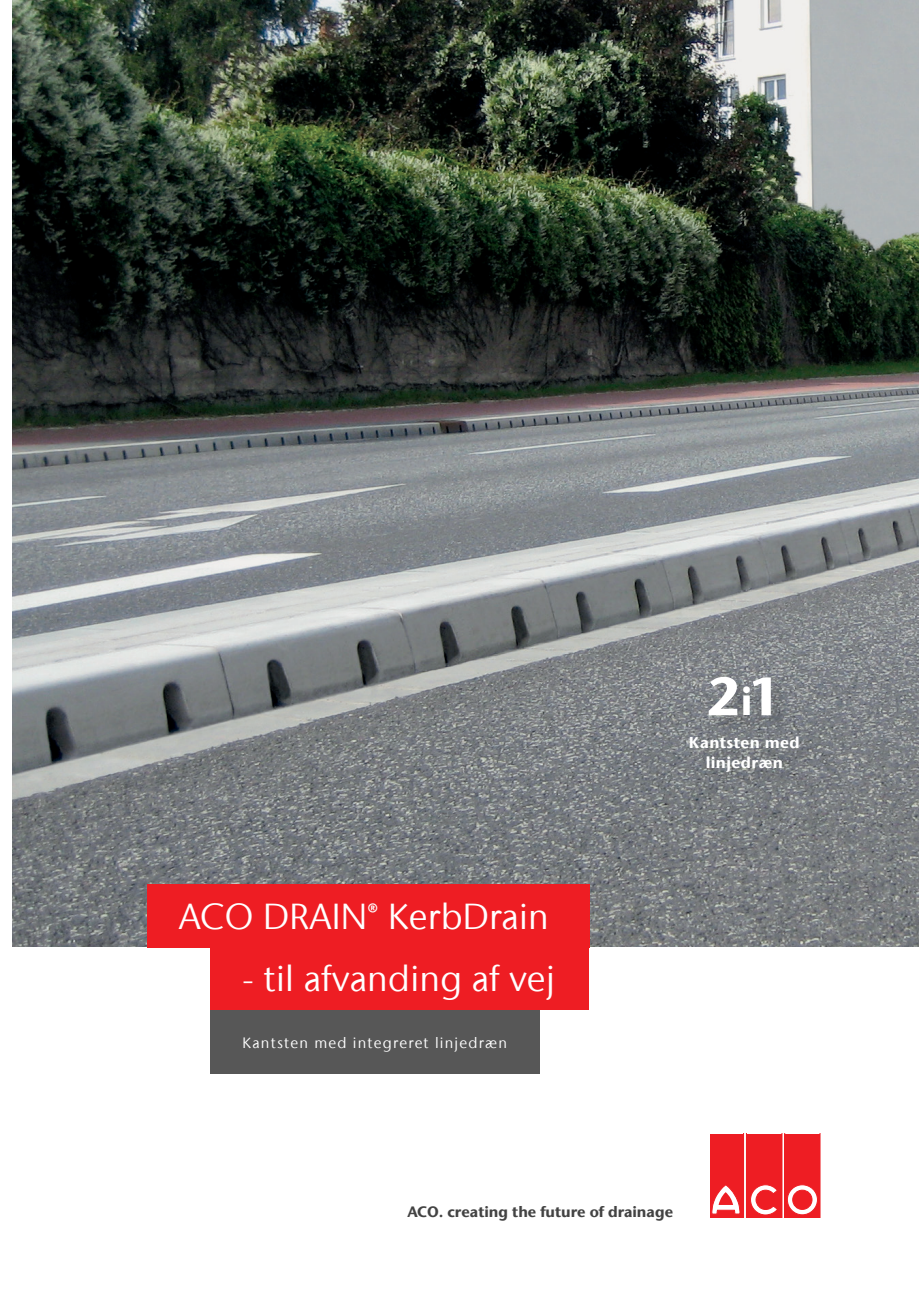
<style>
.page{position:relative;width:919px;height:1289px;background:#fff}
.page>*{position:absolute;margin:0;border:0;box-sizing:border-box;transform-origin:0 0}
.t1{font:700 54px "Stone Sans IIITC Com";color:#fff}
.t2{font:36px "Stone Sans IIITC Com";letter-spacing:.01em;color:#fff}
.t3{font:700 15.75px/19.5px "Stone Sans IIITC Com";letter-spacing:.025em;color:#fff;text-align:center}
.t4{font:700 15px "Stone Sans IIITC Com";color:#434343}
.t5{font:15px "Stone Sans IIITC Com";letter-spacing:.08em;color:#fff}
.s1{font-size:39px}
</style>
<div class="page">
<img style="left:13px;top:0;width:905px;height:946px">
<div style="left:692px;top:679px;width:125px;height:110px;background:#000;opacity:.15"></div>
<div style="left:210px;top:1010px;width:330px;height:64px;background:#575757"></div>
<div style="left:210px;top:946px;width:379px;height:64px;background:#ee1d23"></div>
<div style="left:147px;top:883px;width:442px;height:64px;background:#ee1d23"></div>
<svg style="left:710px;top:1133px;width:110px;height:84px;background:#f03c42"></svg>
<p class="t2" style="left:179px;top:893px;width:371px">ACO DRAIN<sup>®</sup> KerbDrain</p>
<p class="t2" style="left:242px;top:956px;width:314px">- til afvanding af vej</p>
<p class="t5" style="left:242px;top:1033px;width:266px">Kantsten med integreret linjedræn</p>
<h1 class="t1" style="left:706px;top:661px;width:77px">2<span class="s1">i</span>1</h1>
<p class="t3" style="left:689px;top:732px;width:112px">Kantsten med linjedræn</p>
<p class="t4" style="left:407px;top:1201px;width:267px">ACO. creating the future of drainage</p>
</div>
